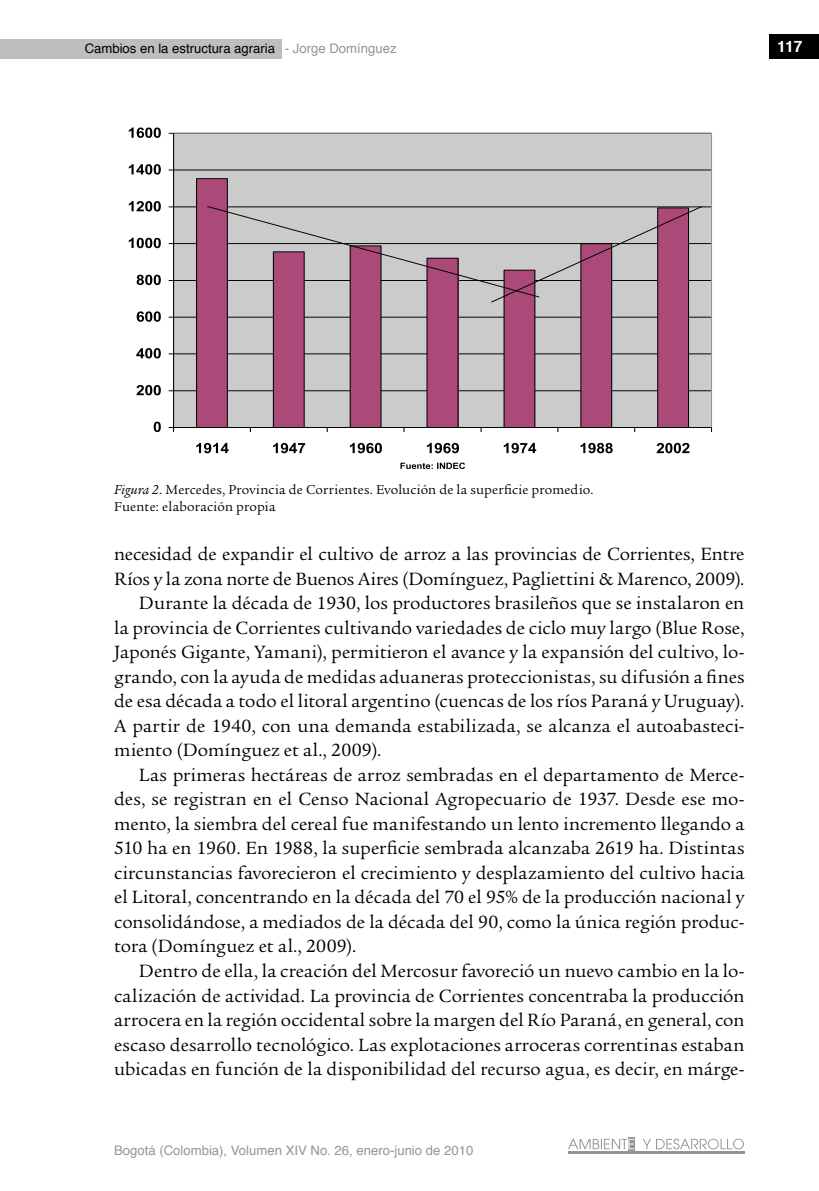
<style>
.page{position:relative;width:819px;height:1191px;background:#fff}
.page>*{position:absolute;margin:0;border:0;box-sizing:border-box;transform-origin:0 0}
.t1{font:19.25px "Legacy Serif Std";letter-spacing:.005em;color:#000}
.t2{font:700 15.75px "Helvetica";color:#fff}
.t3{font:14px/17.5px "Legacy Serif Std";letter-spacing:.015em;color:#000}
.t4{font:13.12px "Helvetica";color:#939598}
.t5{font:13.12px "Helvetica";color:#000}
.s1{color:#939598}
.s2{font-style:italic}
</style>
<div class="page">
<div style="left:627px;top:1137px;width:7px;height:14px;background:#acaeb0"></div>
<hr style="left:568px;top:1151px;width:176px;height:2px;background:#939598">
<svg style="left:643px;top:1138px;width:100px;height:11px"></svg>
<svg style="left:568px;top:1138px;width:66px;height:11px"></svg>
<div style="left:769px;top:34px;width:50px;height:25px;background:#000"></div>
<div style="left:0;top:39px;width:281px;height:20px;background:#bcbec0"></div>
<div style="left:174px;top:134px;width:537px;height:293px;background:#cbcbcb"></div>
<hr style="left:173px;top:390px;width:538px;height:1px;background:#000">
<hr style="left:173px;top:353px;width:538px;height:1px;background:#000">
<hr style="left:173px;top:317px;width:538px;height:1px;background:#000">
<hr style="left:173px;top:280px;width:538px;height:1px;background:#000">
<hr style="left:173px;top:243px;width:538px;height:1px;background:#000">
<hr style="left:173px;top:207px;width:538px;height:1px;background:#000">
<hr style="left:173px;top:170px;width:538px;height:1px;background:#000">
<hr style="left:173px;top:133px;width:538px;height:1px;background:#929292">
<hr style="left:711px;top:133px;width:1px;height:294px;background:#929292">
<hr style="left:173px;top:133px;width:1px;height:294px;background:#000">
<hr style="left:173px;top:427px;width:538px;height:1px;background:#000">
<svg style="left:154px;top:422px;width:7px;height:10px"></svg>
<svg style="left:136px;top:385px;width:25px;height:10px"></svg>
<svg style="left:136px;top:348px;width:25px;height:10px"></svg>
<svg style="left:137px;top:311px;width:24px;height:11px"></svg>
<svg style="left:137px;top:275px;width:24px;height:10px"></svg>
<svg style="left:129px;top:238px;width:32px;height:10px"></svg>
<svg style="left:129px;top:201px;width:32px;height:10px"></svg>
<svg style="left:129px;top:164px;width:32px;height:11px"></svg>
<svg style="left:129px;top:127px;width:32px;height:11px"></svg>
<svg style="left:196px;top:443px;width:33px;height:10px"></svg>
<svg style="left:273px;top:443px;width:32px;height:10px"></svg>
<svg style="left:350px;top:443px;width:32px;height:10px"></svg>
<svg style="left:427px;top:443px;width:32px;height:10px"></svg>
<svg style="left:503px;top:443px;width:33px;height:10px"></svg>
<svg style="left:580px;top:443px;width:32px;height:10px"></svg>
<svg style="left:656px;top:443px;width:33px;height:10px"></svg>
<svg style="left:400px;top:462px;width:65px;height:7px"></svg>
<svg style="left:196px;top:178px;width:506px;height:254px;background:#b89aa8"></svg>
<p class="t5" style="left:85px;top:38px;width:313px">Cambios en la estructura agraria <span class="s1">- Jorge Domínguez</span></p>
<p class="t2" style="left:777px;top:34px;width:27px">117</p>
<p class="t3" style="left:114px;top:480px;width:481px"><span class="s2">Figura 2</span>. Mercedes, Provincia de Corrientes. Evolución de la superficie promedio.<br>Fuente: elaboración propia</p>
<p class="t1" style="left:114px;top:543px;width:631px">necesidad de expandir el cultivo de arroz a las provincias de Corrientes, Entre</p>
<p class="t1" style="left:114px;top:568px;width:631px">Ríos y la zona norte de Buenos Aires (Domínguez, Pagliettini &amp; Marenco, 2009).</p>
<p class="t1" style="left:139px;top:592px;width:607px">Durante la década de 1930, los productores brasileños que se instalaron en</p>
<p class="t1" style="left:114px;top:617px;width:631px">la provincia de Corrientes cultivando variedades de ciclo muy largo (Blue Rose,</p>
<p class="t1" style="left:114px;top:641px;width:631px">Japonés Gigante, Yamani), permitieron el avance y la expansión del cultivo, lo-</p>
<p class="t1" style="left:114px;top:666px;width:631px">grando, con la ayuda de medidas aduaneras proteccionistas, su difusión a fines</p>
<p class="t1" style="left:114px;top:690px;width:631px">de esa década a todo el litoral argentino (cuencas de los ríos Paraná y Uruguay).</p>
<p class="t1" style="left:114px;top:715px;width:631px">A partir de 1940, con una demanda estabilizada, se alcanza el autoabasteci-</p>
<p class="t1" style="left:114px;top:739px;width:269px">miento (Domínguez et al., 2009).</p>
<p class="t1" style="left:139px;top:764px;width:607px">Las primeras hectáreas de arroz sembradas en el departamento de Merce-</p>
<p class="t1" style="left:114px;top:788px;width:631px">des, se registran en el Censo Nacional Agropecuario de 1937. Desde ese mo-</p>
<p class="t1" style="left:114px;top:813px;width:631px">mento, la siembra del cereal fue manifestando un lento incremento llegando a</p>
<p class="t1" style="left:114px;top:837px;width:631px">510 ha en 1960. En 1988, la superficie sembrada alcanzaba 2619 ha. Distintas</p>
<p class="t1" style="left:114px;top:862px;width:631px">circunstancias favorecieron el crecimiento y desplazamiento del cultivo hacia</p>
<p class="t1" style="left:114px;top:886px;width:631px">el Litoral, concentrando en la década del 70 el 95% de la producción nacional y</p>
<p class="t1" style="left:114px;top:911px;width:631px">consolidándose, a mediados de la década del 90, como la única región produc-</p>
<p class="t1" style="left:114px;top:935px;width:243px">tora (Domínguez et al., 2009).</p>
<p class="t1" style="left:139px;top:960px;width:607px">Dentro de ella, la creación del Mercosur favoreció un nuevo cambio en la lo-</p>
<p class="t1" style="left:114px;top:984px;width:631px">calización de actividad. La provincia de Corrientes concentraba la producción</p>
<p class="t1" style="left:114px;top:1009px;width:631px">arrocera en la región occidental sobre la margen del Río Paraná, en general, con</p>
<p class="t1" style="left:114px;top:1033px;width:631px">escaso desarrollo tecnológico. Las explotaciones arroceras correntinas estaban</p>
<p class="t1" style="left:114px;top:1058px;width:631px">ubicadas en función de la disponibilidad del recurso agua, es decir, en márge-</p>
<p class="t4" style="left:114px;top:1140px;width:360px">Bogotá (Colombia), Volumen XIV No. 26, enero-junio de 2010</p>
</div>
